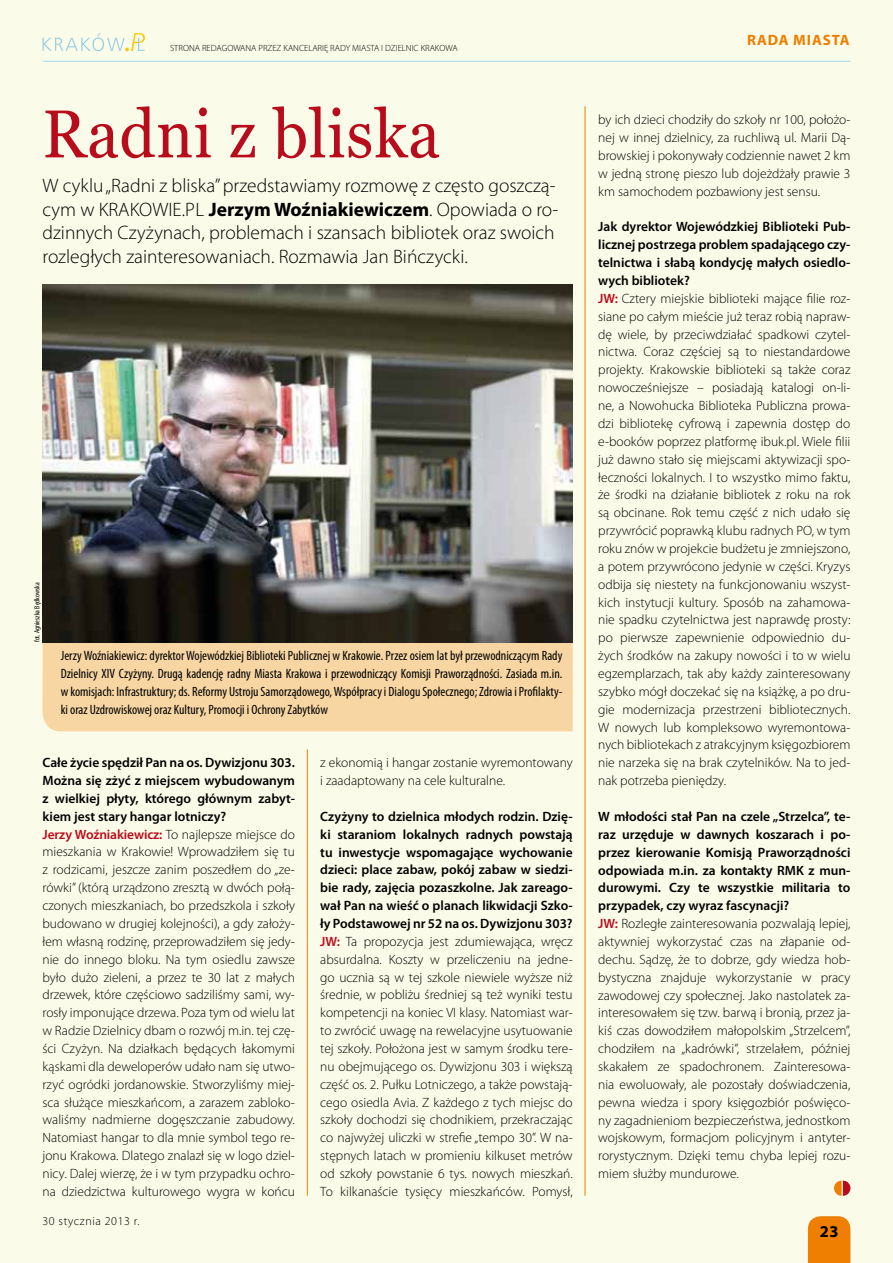
<style>
.page{position:relative;width:893px;height:1263px;background:#fbfbe9}
.page>*{position:absolute;margin:0;border:0;box-sizing:border-box;transform-origin:0 0}
.t1{font:67.5px "Georgia";letter-spacing:.01em;color:#b80b1b;scale:.93 1}
.t2{font:300 19.5px/23.4px "Myriad Pro";color:#000}
.t3{font:700 16.5px "Myriad Pro";color:#000}
.t4{font:700 15px "Myriad Pro";color:#ee7f00}
.t5{font:300 13.5px/17.9px "Myriad Pro";color:#000}
.t6{font:condensed 13.5px/17.9px "Myriad Pro";color:#000;text-align:justify}
.t7{font:300 12px "Myriad Pro";letter-spacing:.05em;color:#000}
.t8{font:300 9px "Myriad Pro";color:#000}
.t9{font:condensed 7.5px "Myriad Pro";color:#000}
.s1{font-weight:700}
.s2{font-weight:600}
.s3{font-weight:600;color:#b80b1b}
</style>
<div class="page">
<div style="left:808px;top:1216px;width:42px;height:47px;background:#ee7f00"></div>
<hr style="left:43px;top:61px;width:807px;height:1px;background:#a2daf4">
<svg style="left:43px;top:33px;width:102px;height:18px"></svg>
<svg style="left:834px;top:1180px;width:16px;height:16px"></svg>
<hr style="left:585px;top:106px;width:1px;height:1090px;background:#ee7f00">
<hr style="left:307px;top:749px;width:1px;height:447px;background:#ee7f00">
<div style="left:43px;top:642px;width:530px;height:89px;background:#f7d6a3"></div>
<img style="left:43px;top:285px;width:530px;height:357px">
<p class="t8" style="left:170px;top:42px;width:289px">STRONA REDAGOWANA PRZEZ KANCELARIĘ RADY MIASTA I DZIELNIC KRAKOWA</p>
<h1 class="t1" style="left:43px;top:93px;width:429px">Radni z bliska</h1>
<p class="t2" style="left:42px;top:174px;width:517px">W cyklu „Radni z bliska” przedstawiamy rozmowę z często goszczą&shy;cym w KRAKOWIE.pl <span class="s1">Jerzym Woźniakiewiczem</span>. Opowiada o ro&shy;dzinnych Czyżynach, problemach i szansach bibliotek oraz swoich rozległych zainteresowaniach. Rozmawia Jan Bińczycki.</p>
<p class="t9" style="left:32px;top:642px;width:61px;rotate:-90deg">fot. Agnieszka Będkowska</p>
<p class="t6" style="left:61px;top:646px;width:503px">Jerzy Woźniakiewicz: dyrektor Wojewódzkiej Biblioteki Publicznej w Krakowie. Przez osiem lat był przewodniczącym Rady Dzielnicy XIV Czyżyny. Drugą kadencję radny Miasta Krakowa i przewodniczący Komisji Praworządności. Zasiada m.in. w komisjach: Infrastruktury; ds. Reformy Ustroju Samorządowego, Współpracy i Dialogu Społecznego; Zdrowia i Profilakty&shy;ki oraz Uzdrowiskowej oraz Kultury, Promocji i Ochrony Zabytków</p>
<p class="t5" style="left:43px;top:754px;width:254px"><span class="s2">Całe życie spędził Pan na os. Dywizjonu 303.<br>Można się zżyć z miejscem wybudowanym z wielkiej płyty, którego głównym zabyt&shy;kiem jest stary hangar lotniczy?<br></span><span class="s3">Jerzy Woźniakiewicz:</span> To najlepsze miejsce do mieszkania w Krakowie! Wprowadziłem się tu z rodzicami, jeszcze zanim poszedłem do „ze&shy;rówki” (którą urządzono zresztą w dwóch połą&shy;czonych mieszkaniach, bo przedszkola i szkoły budowano w drugiej kolejności), a gdy założy&shy;łem własną rodzinę, przeprowadziłem się jedy&shy;nie do innego bloku. Na tym osiedlu zawsze było dużo zieleni, a przez te 30 lat z małych drzewek, które częściowo sadziliśmy sami, wy&shy;rosły imponujące drzewa. Poza tym od wielu lat w Radzie Dzielnicy dbam o rozwój m.in. tej czę&shy;ści Czyżyn. Na działkach będących łakomymi kąskami dla deweloperów udało nam się utwo&shy;rzyć ogródki jordanowskie. Stworzyliśmy miej&shy;sca służące mieszkańcom, a zarazem zabloko&shy;waliśmy nadmierne dogęszczanie zabudowy.<br>Natomiast hangar to dla mnie symbol tego re&shy;jonu Krakowa. Dlatego znalazł się w logo dziel&shy;nicy. Dalej wierzę, że i w tym przypadku ochro&shy;na dziedzictwa kulturowego wygra w końcu</p>
<p class="t5" style="left:320px;top:754px;width:254px">z ekonomią i hangar zostanie wyremontowany i zaadaptowany na cele kulturalne.</p>
<p class="t5" style="left:320px;top:807px;width:254px;text-align:justify"><span class="s2">Czyżyny to dzielnica młodych rodzin. Dzię&shy;ki staraniom lokalnych radnych powstają tu inwestycje wspomagające wychowanie dzieci: place zabaw, pokój zabaw w siedzi&shy;bie rady, zajęcia pozaszkolne. Jak zareago&shy;wał Pan na wieść o planach likwidacji Szko&shy;ły Podstawowej nr 52 na os. Dywizjonu 303?<br></span><span class="s3">JW:</span> Ta propozycja jest zdumiewająca, wręcz absurdalna. Koszty w przeliczeniu na jedne&shy;go ucznia są w tej szkole niewiele wyższe niż średnie, w pobliżu średniej są też wyniki testu kompetencji na koniec VI klasy. Natomiast war&shy;to zwrócić uwagę na rewelacyjne usytuowanie tej szkoły. Położona jest w samym środku tere&shy;nu obejmującego os. Dywizjonu 303 i większą część os. 2. Pułku Lotniczego, a także powstają&shy;cego osiedla Avia. Z każdego z tych miejsc do szkoły dochodzi się chodnikiem, przekraczając co najwyżej uliczki w strefie „tempo 30”. W na&shy;stępnych latach w promieniu kilkuset metrów od szkoły powstanie 6 tys. nowych mieszkań.<br>To kilkanaście tysięcy mieszkańców. Pomysł,</p>
<p class="t7" style="left:43px;top:1213px;width:98px">30 stycznia 2013 r.</p>
<p class="t4" style="left:747px;top:30px;width:11px">radamiasta</p>
<p class="t5" style="left:598px;top:111px;width:254px;text-align:justify">by ich dzieci chodziły do szkoły nr 100, położo&shy;nej w innej dzielnicy, za ruchliwą ul. Marii Dą&shy;browskiej i pokonywały codziennie nawet 2 km w jedną stronę pieszo lub dojeżdżały prawie 3 km samochodem pozbawiony jest sensu.</p>
<p class="t5" style="left:598px;top:218px;width:254px"><span class="s2">Jak dyrektor Wojewódzkiej Biblioteki Pub&shy;licznej postrzega problem spadającego czy&shy;telnictwa i słabą kondycję małych osiedlo&shy;wych bibliotek?<br></span><span class="s3">JW:</span> Cztery miejskie biblioteki mające filie roz&shy;siane po całym mieście już teraz robią napraw&shy;dę wiele, by przeciwdziałać spadkowi czytel&shy;nictwa. Coraz częściej są to niestandardowe projekty. Krakowskie biblioteki są także coraz nowocześniejsze – posiadają katalogi on-li&shy;ne, a Nowohucka Biblioteka Publiczna prowa&shy;dzi bibliotekę cyfrową i zapewnia dostęp do e-booków poprzez platformę ibuk.pl. Wiele filii już dawno stało się miejscami aktywizacji spo&shy;łeczności lokalnych. I to wszystko mimo faktu, że środki na działanie bibliotek z roku na rok są obcinane. Rok temu część z nich udało się przywrócić poprawką klubu radnych PO, w tym roku znów w projekcie budżetu je zmniejszono, a potem przywrócono jedynie w części. Kryzys odbija się niestety na funkcjonowaniu wszyst&shy;kich instytucji kultury. Sposób na zahamowa&shy;nie spadku czytelnictwa jest naprawdę prosty: po pierwsze zapewnienie odpowiednio du&shy;żych środków na zakupy nowości i to w wielu egzemplarzach, tak aby każdy zainteresowany szybko mógł doczekać się na książkę, a po dru&shy;gie modernizacja przestrzeni bibliotecznych.<br>W nowych lub kompleksowo wyremontowa&shy;nych bibliotekach z atrakcyjnym księgozbiorem nie narzeka się na brak czytelników. Na to jed&shy;nak potrzeba pieniędzy.</p>
<p class="t5" style="left:598px;top:807px;width:254px"><span class="s2">W młodości stał Pan na czele „Strzelca”, te&shy;raz urzęduje w dawnych koszarach i po&shy;przez kierowanie Komisją Praworządności odpowiada m.in. za kontakty RMK z mun&shy;durowymi. Czy te wszystkie militaria to przypadek, czy wyraz fascynacji?<br></span><span class="s3">JW:</span> Rozległe zainteresowania pozwalają lepiej, aktywniej wykorzystać czas na złapanie od&shy;dechu. Sądzę, że to dobrze, gdy wiedza hob&shy;bystyczna znajduje wykorzystanie w pracy zawodowej czy społecznej. Jako nastolatek za&shy;interesowałem się tzw. barwą i bronią, przez ja&shy;kiś czas dowodziłem małopolskim „Strzelcem”, chodziłem na „kadrówki”, strzelałem, później skakałem ze spadochronem. Zainteresowa&shy;nia ewoluowały, ale pozostały doświadczenia, pewna wiedza i spory księgozbiór poświęco&shy;ny zagadnieniom bezpieczeństwa, jednostkom wojskowym, formacjom policyjnym i antyter&shy;rorystycznym. Dzięki temu chyba lepiej rozu&shy;miem służby mundurowe.</p>
<p class="t3" style="left:820px;top:1221px;width:21px">23</p>
</div>
